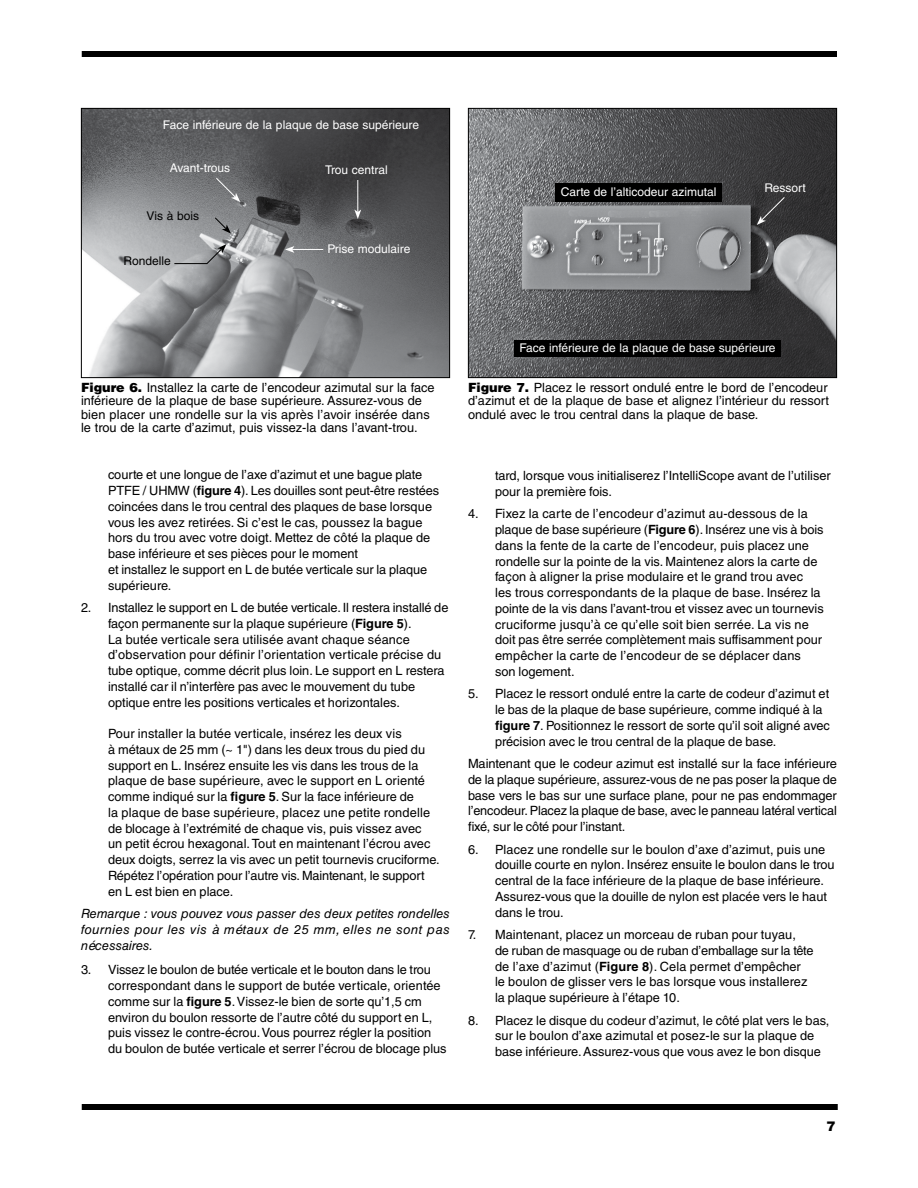
<style>
.page{position:relative;width:918px;height:1188px;background:#fff}
.page>*{position:absolute;margin:0;border:0;box-sizing:border-box;transform-origin:0 0}
.t1{font:900 13.5px "Helvetica LT Std";color:#000}
.IN_Body_Numbered{font:12.75px/15.8px "Helvetica LT Std";color:#000}
.IN_Caption{font:12.75px/13.5px "Helvetica LT Std";color:#000;text-align:justify}
.IN_Body_Text{font:12.75px/15.8px "Helvetica LT Std";letter-spacing:-.01em;color:#000;text-align:justify}
.IN_Note_Text{font:italic 12.75px/15.8px "Helvetica LT Std";letter-spacing:.035em;color:#000;text-align:justify}
.t2{font:12px "Helvetica LT Std";color:#fff}
.t3{font:12px "Helvetica LT Std";color:#000}
.s1{font-weight:900}
.s2{font-weight:700}
</style>
<div class="page">
<div style="left:82px;top:51px;width:755px;height:6px;background:#000"></div>
<div style="left:82px;top:1104px;width:756px;height:6px;background:#000"></div>
<img style="left:470px;top:110px;width:365px;height:266px">
<div style="left:468px;top:108px;width:369px;height:270px;border:1px solid #000"></div>
<img style="left:83px;top:110px;width:365px;height:266px">
<div style="left:81px;top:108px;width:369px;height:270px;border:1px solid #000"></div>
<svg style="left:757px;top:196px;width:28px;height:29px"></svg>
<div style="left:555px;top:183px;width:167px;height:19px;background:#000"></div>
<div style="left:514px;top:340px;width:267px;height:17px;background:#000"></div>
<hr style="left:292px;top:249px;width:31px;height:1px;background:#fff">
<svg style="left:285px;top:246px;width:9px;height:7px"></svg>
<hr style="left:357px;top:180px;width:1px;height:32px;background:#fff">
<svg style="left:354px;top:210px;width:7px;height:9px"></svg>
<svg style="left:174px;top:244px;width:52px;height:20px"></svg>
<svg style="left:214px;top:217px;width:17px;height:17px"></svg>
<svg style="left:215px;top:177px;width:25px;height:25px"></svg>
<p class="t2" style="left:163px;top:118px;width:258px">Face inférieure de la plaque de base supérieure</p>
<p class="t2" style="left:170px;top:161px;width:62px">Avant-trous</p>
<p class="t3" style="left:147px;top:209px;width:54px">Vis à bois</p>
<p class="t3" style="left:124px;top:254px;width:49px">Rondelle</p>
<p class="t2" style="left:325px;top:163px;width:64px">Trou central</p>
<p class="t2" style="left:327px;top:242px;width:84px">Prise modulaire</p>
<p class="t2" style="left:561px;top:184px;width:157px">Carte de l’alticodeur azimutal</p>
<p class="t2" style="left:764px;top:180px;width:43px">Ressort</p>
<p class="IN_Caption" style="left:81px;top:381px;width:355px;text-align:left"><span class="s1">Figure 6.</span> Installez la carte de l’encodeur azimutal sur la face inférieure de la plaque de base supérieure. Assurez-vous de bien placer une rondelle sur la vis après l’avoir insérée dans le trou de la carte d’azimut, puis vissez-la dans l’avant-trou.</p>
<p class="IN_Body_Numbered" style="left:108px;top:467px;width:333px">courte et une longue de l’axe d’azimut et une bague plate PTFE / UHMW (<span class="s2">figure 4</span>). Les douilles sont peut-être restées coincées dans le trou central des plaques de base lorsque vous les avez retirées. Si c’est le cas, poussez la bague hors du trou avec votre doigt. Mettez de côté la plaque de base inférieure et ses pièces pour le moment<br>et installez le support en L de butée verticale sur la plaque supérieure.</p>
<p class="IN_Body_Numbered" style="left:108px;top:600px;width:342px;text-indent:-27px">2. Installez le support en L de butée verticale. Il restera installé de façon permanente sur la plaque supérieure (<span class="s2">Figure 5</span>).<br>La butée verticale sera utilisée avant chaque séance d’observation pour définir l’orientation verticale précise du tube optique, comme décrit plus loin. Le support en L restera installé car il n’interfère pas avec le mouvement du tube optique entre les positions verticales et horizontales.</p>
<p class="IN_Body_Numbered" style="left:108px;top:726px;width:333px">Pour installer la butée verticale, insérez les deux vis<br>à métaux de 25 mm (~ 1") dans les deux trous du pied du support en L. Insérez ensuite les vis dans les trous de la plaque de base supérieure, avec le support en L orienté comme indiqué sur la <span class="s2">figure 5</span>. Sur la face inférieure de<br>la plaque de base supérieure, placez une petite rondelle de blocage à l’extrémité de chaque vis, puis vissez avec<br>un petit écrou hexagonal. Tout en maintenant l’écrou avec deux doigts, serrez la vis avec un petit tournevis cruciforme.<br>Répétez l’opération pour l’autre vis. Maintenant, le support en L est bien en place.</p>
<p class="IN_Note_Text" style="left:81px;top:906px;width:371px">Remarque : vous pouvez vous passer des deux petites rondelles fournies pour les vis à métaux de 25 mm, elles ne sont pas nécessaires.</p>
<p class="IN_Body_Numbered" style="left:108px;top:962px;width:340px;text-indent:-27px">3. Vissez le boulon de butée verticale et le bouton dans le trou correspondant dans le support de butée verticale, orientée comme sur la <span class="s2">figure 5</span>. Vissez-le bien de sorte qu’1,5 cm environ du boulon ressorte de l’autre côté du support en L, puis vissez le contre-écrou. Vous pourrez régler la position du boulon de butée verticale et serrer l’écrou de blocage plus</p>
<p class="t2" style="left:519px;top:341px;width:258px">Face inférieure de la plaque de base supérieure</p>
<p class="IN_Caption" style="left:468px;top:381px;width:363px"><span class="s1">Figure 7.</span> Placez le ressort ondulé entre le bord de l’encodeur d’azimut et de la plaque de base et alignez l’intérieur du ressort ondulé avec le trou central dans la plaque de base.</p>
<p class="IN_Body_Numbered" style="left:495px;top:468px;width:337px">tard, lorsque vous initialiserez l’IntelliScope avant de l’utiliser pour la première fois.</p>
<p class="IN_Body_Numbered" style="left:495px;top:506px;width:330px;text-indent:-27px">4. Fixez la carte de l’encodeur d’azimut au-dessous de la plaque de base supérieure (<span class="s2">Figure 6</span>). Insérez une vis à bois dans la fente de la carte de l’encodeur, puis placez une rondelle sur la pointe de la vis. Maintenez alors la carte de façon à aligner la prise modulaire et le grand trou avec<br>les trous correspondants de la plaque de base. Insérez la pointe de la vis dans l’avant-trou et vissez avec un tournevis cruciforme jusqu’à ce qu’elle soit bien serrée. La vis ne doit pas être serrée complètement mais suffisamment pour empêcher la carte de l’encodeur de se déplacer dans son logement.</p>
<p class="IN_Body_Numbered" style="left:495px;top:686px;width:336px;text-indent:-27px">5. Placez le ressort ondulé entre la carte de codeur d’azimut et le bas de la plaque de base supérieure, comme indiqué à la <span class="s2">figure 7</span>. Positionnez le ressort de sorte qu’il soit aligné avec précision avec le trou central de la plaque de base.</p>
<p class="IN_Body_Text" style="left:468px;top:756px;width:370px">Maintenant que le codeur azimut est installé sur la face inférieure de la plaque supérieure, assurez-vous de ne pas poser la plaque de base vers le bas sur une surface plane, pour ne pas endommager l’encodeur. Placez la plaque de base, avec le panneau latéral vertical fixé, sur le côté pour l’instant.</p>
<p class="IN_Body_Numbered" style="left:495px;top:841px;width:341px;text-indent:-27px">6. Placez une rondelle sur le boulon d’axe d’azimut, puis une douille courte en nylon. Insérez ensuite le boulon dans le trou central de la face inférieure de la plaque de base inférieure.<br>Assurez-vous que la douille de nylon est placée vers le haut dans le trou.</p>
<p class="IN_Body_Numbered" style="left:495px;top:927px;width:320px;text-indent:-27px">7. Maintenant, placez un morceau de ruban pour tuyau,<br>de ruban de masquage ou de ruban d’emballage sur la tête de l’axe d’azimut (<span class="s2">Figure 8</span>). Cela permet d’empêcher le boulon de glisser vers le bas lorsque vous installerez la plaque supérieure à l’étape 10.</p>
<p class="IN_Body_Numbered" style="left:495px;top:1012px;width:336px;text-indent:-27px">8. Placez le disque du codeur d’azimut, le côté plat vers le bas, sur le boulon d’axe azimutal et posez-le sur la plaque de base inférieure. Assurez-vous que vous avez le bon disque</p>
<p class="t1" style="left:826px;top:1117px;width:11px">7</p>
</div>
